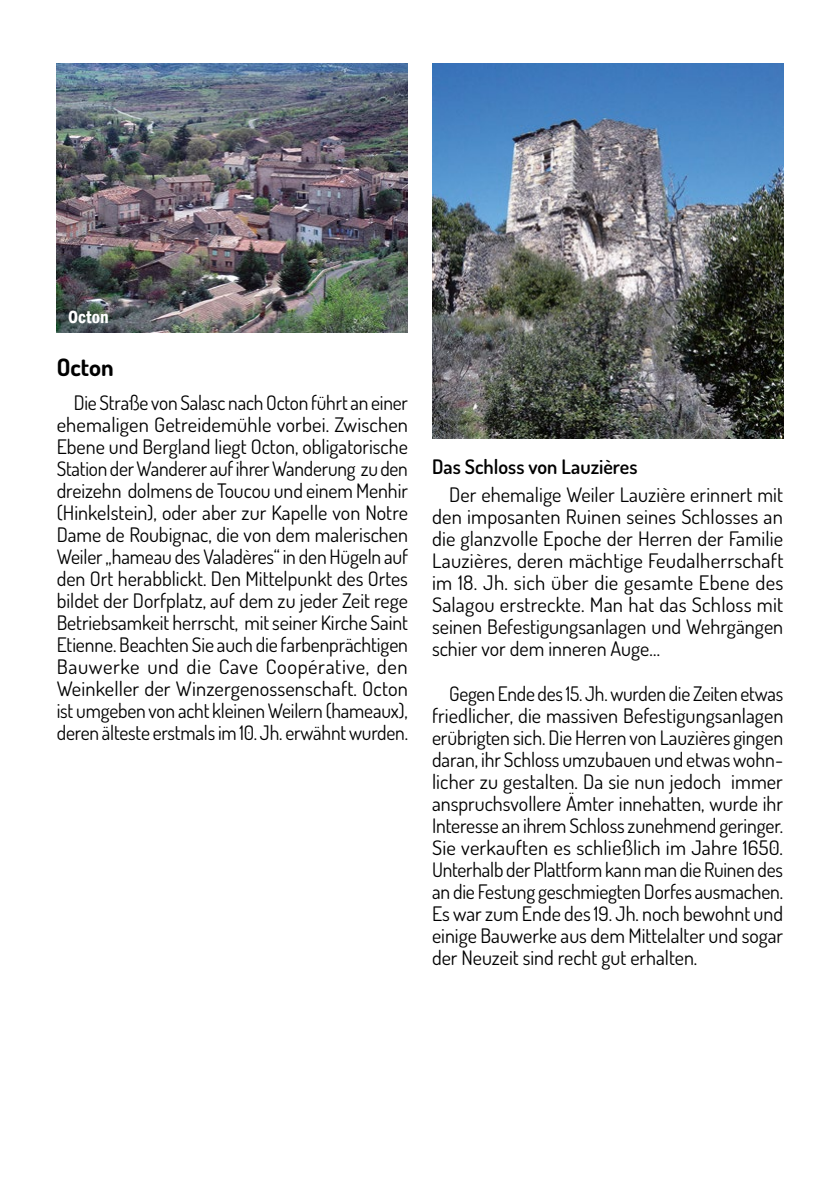
<style>
.page{position:relative;width:840px;height:1191px;background:#fff}
.page>*{position:absolute;margin:0;border:0;box-sizing:border-box;transform-origin:0 0}
.sous_titre{font:700 24px "Dosis";color:#000}
.texte_courant_retrai{font:20px/22px "Dosis";color:#000;text-align:justify}
.sous_titre-2{font:600 20px "Dosis";color:#000}
.légende_photo{font:600 condensed 18px "Franklin Gothic";color:#fff}
</style>
<div class="page">
<img style="left:432px;top:63px;width:351px;height:375px">
<img style="left:57px;top:63px;width:351px;height:269px">
<p class="légende_photo" style="left:68px;top:305px;width:42px">Octon</p>
<p class="sous_titre" style="left:57px;top:352px;width:58px">Octon</p>
<p class="texte_courant_retrai" style="left:57px;top:391px;width:353px;text-indent:17px">Die Straße von Salasc nach Octon führt an einer ehemaligen Getreidemühle vorbei. Zwischen Ebene und Bergland liegt Octon, obligatorische Station der Wanderer auf ihrer Wanderung zu den dreizehn dolmens de Toucou und einem Menhir (Hinkelstein), oder aber zur Kapelle von Notre Dame de Roubignac, die von dem malerischen Weiler „hameau des Valadères“ in den Hügeln auf den Ort herabblickt. Den Mittelpunkt des Ortes bildet der Dorfplatz, auf dem zu jeder Zeit rege Betriebsamkeit herrscht, mit seiner Kirche Saint Etienne. Beachten Sie auch die farbenprächtigen Bauwerke und die Cave Coopérative, den Weinkeller der Winzergenossenschaft. Octon ist umgeben von acht kleinen Weilern (hameaux), deren älteste erstmals im 10. Jh. erwähnt wurden.</p>
<p class="sous_titre-2" style="left:432px;top:454px;width:207px">Das Schloss von Lauzières</p>
<p class="texte_courant_retrai" style="left:432px;top:483px;width:353px;text-indent:17px">Der ehemalige Weiler Lauzière erinnert mit den imposanten Ruinen seines Schlosses an die glanzvolle Epoche der Herren der Familie Lauzières, deren mächtige Feudalherrschaft im 18. Jh. sich über die gesamte Ebene des Salagou erstreckte. Man hat das Schloss mit seinen Befestigungsanlagen und Wehrgängen schier vor dem inneren Auge…</p>
<p class="texte_courant_retrai" style="left:432px;top:681px;width:353px;text-indent:17px">Gegen Ende des 15. Jh. wurden die Zeiten etwas friedlicher, die massiven Befestigungsanlagen erübrigten sich. Die Herren von Lauzières gingen daran, ihr Schloss umzubauen und etwas wohn&shy;licher zu gestalten. Da sie nun jedoch immer anspruchsvollere Ämter innehatten, wurde ihr Interesse an ihrem Schloss zunehmend geringer.<br>Sie verkauften es schließlich im Jahre 1650.<br>Unterhalb der Plattform kann man die Ruinen des an die Festung geschmiegten Dorfes ausmachen.<br>Es war zum Ende des 19. Jh. noch bewohnt und einige Bauwerke aus dem Mittelalter und sogar der Neuzeit sind recht gut erhalten.</p>
</div>
